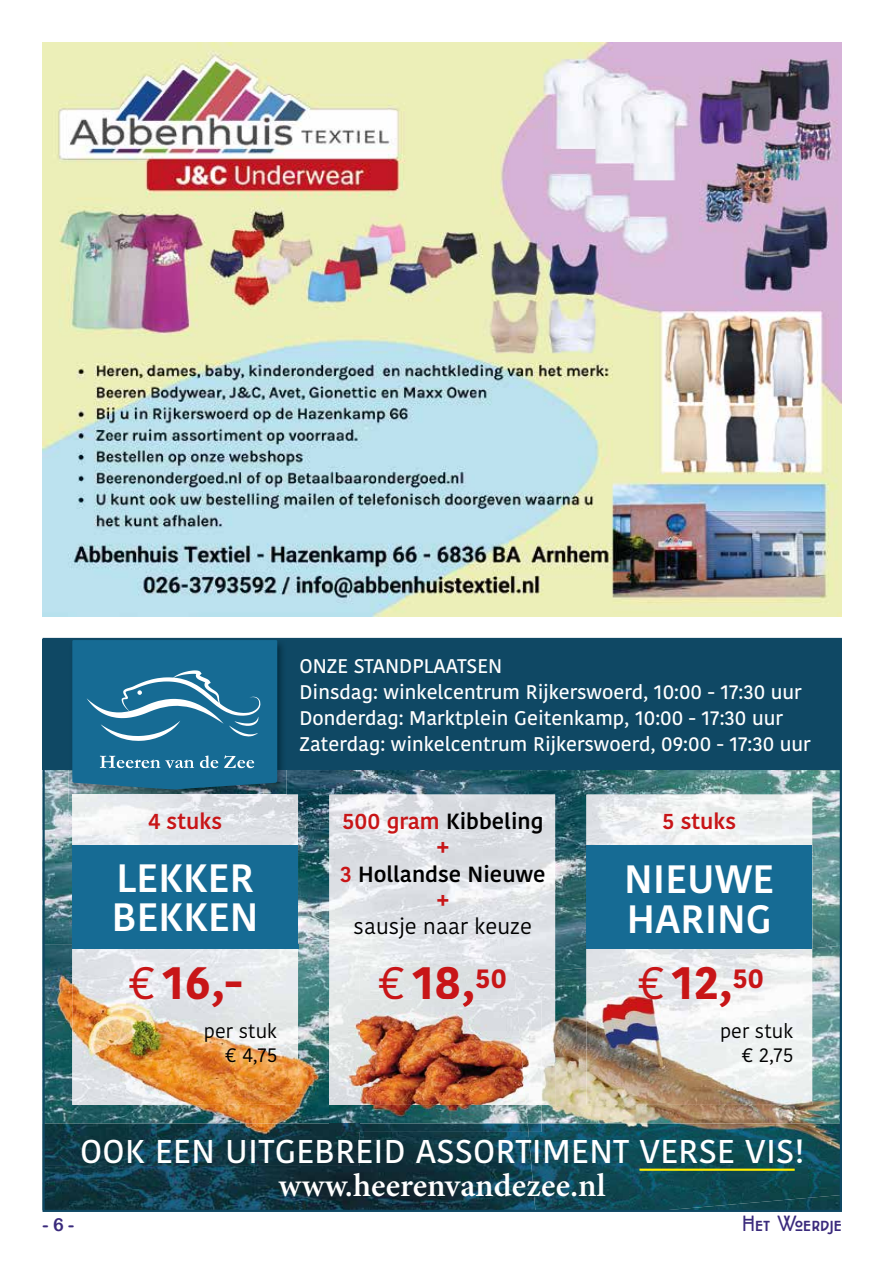
<style>
.page{position:relative;width:893px;height:1263px;background:#fff}
.page>*{position:absolute;margin:0;border:0;box-sizing:border-box;transform-origin:0 0}
.t1{font:700 45.9px "Kohinoor Bangla";color:#c81517}
.t2{font:600 39.45px/39.5px "Kohinoor Bangla";color:#fff}
.t3{font:500 32.85px "Kohinoor Bangla";letter-spacing:.01em;color:#fff}
.t4{font:600 32.85px "Minion Pro";letter-spacing:.005em;color:#fff}
.t5{font:600 21.9px/26.2px "Kohinoor Bangla";color:#000;text-align:center}
.t6{font:21.9px "Kohinoor Bangla";color:#000}
.t7{font:600 21.9px "Kohinoor Bangla";color:#c81517}
.t8{font:21px "Cocotte";color:#3a2a7c}
.t9{font:500 19.65px/26.2px "Kohinoor Bangla";color:#fff}
.t10{font:19.65px/23.7px "Kohinoor Bangla";color:#000;text-align:right}
.t11{font:18px "Arial Rounded MT Bold";color:#3a2a7c}
.s1{color:#c81517}
.s2{font-weight:700;color:#c81517}
.s3{font-weight:400}
</style>
<div class="page">
<img style="left:46px;top:770px;width:793px;height:176px">
<div style="left:43px;top:639px;width:799px;height:131px;background:#0f4864"></div>
<img style="left:68px;top:644px;width:219px;height:158px">
<svg style="left:72px;top:641px;width:205px;height:148px;background:#2a769b"></svg>
<img style="left:46px;top:1132px;width:482px;height:77px">
<img style="left:72px;top:794px;width:226px;height:51px">
<img style="left:72px;top:794px;width:215px;height:8px">
<img style="left:329px;top:794px;width:226px;height:206px">
<img style="left:379px;top:966px;width:25px;height:33px">
<div style="left:412px;top:966px;width:61px;height:34px;background:#dce1e2"></div>
<img style="left:586px;top:794px;width:226px;height:51px">
<img style="left:541px;top:946px;width:298px;height:177px">
<img style="left:528px;top:1123px;width:311px;height:86px">
<img style="left:514px;top:970px;width:41px;height:135px">
<img style="left:586px;top:948px;width:226px;height:157px">
<div style="left:586px;top:845px;width:226px;height:103px;background:#166b94"></div>
<div style="left:72px;top:845px;width:226px;height:103px;background:#166b94"></div>
<img style="left:46px;top:944px;width:283px;height:179px">
<img style="left:46px;top:1123px;width:314px;height:43px">
<img style="left:329px;top:944px;width:31px;height:188px">
<img style="left:72px;top:944px;width:226px;height:4px">
<img style="left:360px;top:1105px;width:168px;height:27px">
<img style="left:330px;top:1000px;width:187px;height:105px">
<img style="left:526px;top:1105px;width:15px;height:18px">
<svg style="left:528px;top:1123px;width:13px;height:9px"></svg>
<img style="left:517px;top:1000px;width:24px;height:105px">
<img style="left:412px;top:1000px;width:61px;height:7px">
<hr style="left:639px;top:1168px;width:156px;height:3px;background:#ffed00">
<img style="left:43px;top:43px;width:799px;height:574px">
<p class="t9" style="left:300px;top:652px;width:513px">ONZE STANDPLAATSEN<br>Dinsdag: winkelcentrum Rijkerswoerd, 10:00 - 17:30 uur Donderdag: Marktplein Geitenkamp, 10:00 - 17:30 uur Zaterdag: winkelcentrum Rijkerswoerd, 09:00 - 17:30 uur</p>
<p class="t7" style="left:148px;top:803px;width:76px">4 stuks</p>
<p class="t5" style="left:340px;top:807px;width:207px"><span class="s1">500 gram</span> Kibbeling <span class="s2">+<br></span><span class="s1">3</span> Hollandse Nieuwe <span class="s2">+</span></p>
<p class="t6" style="left:354px;top:910px;width:180px">sausje naar keuze</p>
<h1 class="t1" style="left:378px;top:942px;width:131px"><span class="s3">€</span>18,<sup>50</sup></h1>
<h2 class="t2" style="left:112px;top:857px;width:148px">LEKKER<br>BEKKEN</h2>
<h1 class="t1" style="left:128px;top:942px;width:116px"><span class="s3">€</span>16,-</h1>
<p class="t10" style="left:204px;top:1019px;width:75px">per stuk € 4,75</p>
<p class="t7" style="left:662px;top:803px;width:76px">5 stuks</p>
<h2 class="t2" style="left:624px;top:858px;width:152px">NIEUWE<br>HARING</h2>
<h1 class="t1" style="left:637px;top:942px;width:128px"><span class="s3">€</span>12,<sup>50</sup></h1>
<p class="t10" style="left:720px;top:1019px;width:75px">per stuk € 2,75</p>
<h3 class="t3" style="left:80px;top:1125px;width:726px">OOK EEN UITGEBREID ASSORTIMENT VERSE VIS!</h3>
<h3 class="t4" style="left:279px;top:1166px;width:329px">www.heerenvandezee.nl</h3>
<p class="t11" style="left:43px;top:1213px;width:33px">- 6 -</p>
<p class="t8" style="left:742px;top:1209px;width:102px">Het Woerdje</p>
</div>
